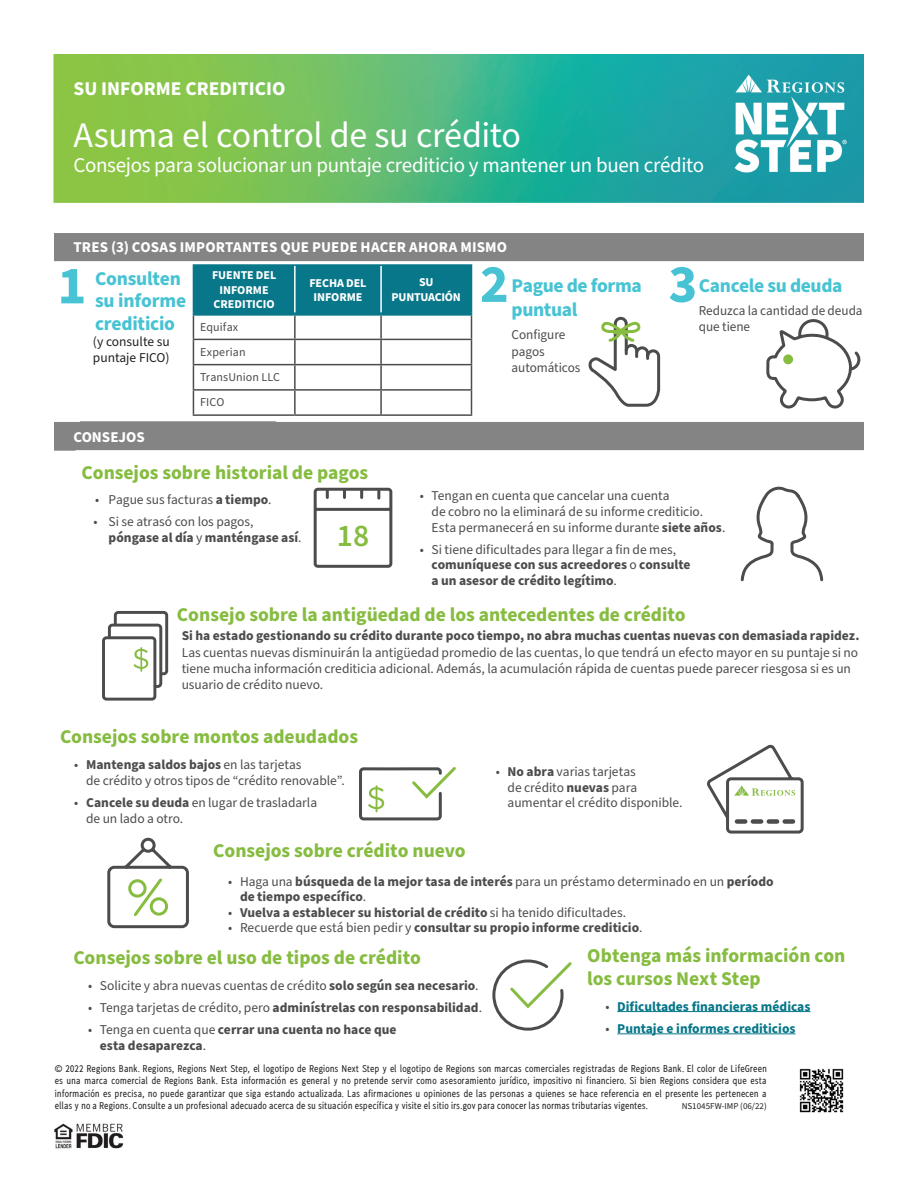
<style>
.page{position:relative;width:918px;height:1188px;background:#fff}
.page>*{position:absolute;margin:0;border:0;box-sizing:border-box;transform-origin:0 0}
.Normal_wrd_5{font:700 54px "Source Sans Pro";color:#47c3d3}
.No_Spacing_wrd_4{font:36px "Source Sans Pro";letter-spacing:-.01em;color:#fff}
.t1{font:600 31.5px "Source Sans Pro";color:#86bc40}
.Normal_wrd_4{font:21px "Source Sans Pro";letter-spacing:-.02em;color:#fff}
.Normal_wrd_5-2{font:700 19.5px/22.5px "Source Sans Pro";color:#86bc40}
.Normal_wrd_5-3{font:700 19.5px/22.5px "Source Sans Pro";letter-spacing:-.02em;color:#47c3d3}
.t2{font:700 19.5px "Source Sans Pro";color:#fff}
.t3{font:700 15px "Source Sans Pro";letter-spacing:.01em;color:#fff}
.Normal_wrd_5-4{font:13.5px/16.2px "Source Sans Pro";letter-spacing:-.005em;color:#4b4c4c}
.t4{font:700 13.5px/15.5px "Source Sans Pro";color:#4b4c4c}
.t5{font:700 13.5px "Source Sans Pro";color:#087789}
.Normal_wrd_5-5{font:13.5px/15.6px "Source Sans Pro";color:#231f20}
.t6{font:700 12px/14.4px "Source Sans Pro";letter-spacing:-.005em;color:#fff;text-align:center}
.t7{font:12px "Source Sans Pro";letter-spacing:.01em;color:#4b4c4c}
.t8{font:10.5px/12.6px "Regions Sans Condensed";letter-spacing:.005em;color:#231f20;text-align:justify}
.t9{font:9px "Source Sans Pro";color:#231f20}
.s1{font-weight:700}
.s2{font-weight:400}
.s3{font-weight:400;color:#4b4c4c}
</style>
<div class="page">
<img style="left:53px;top:54px;width:811px;height:149px">
<img style="left:735px;top:74px;width:114px;height:98px">
<img style="left:54px;top:1123px;width:70px;height:26px">
<img style="left:799px;top:1068px;width:45px;height:45px">
<div style="left:54px;top:233px;width:810px;height:217px;background:#848484"></div>
<svg style="left:54px;top:261px;width:810px;height:161px"></svg>
<hr style="left:80px;top:421px;width:196px;height:1px;background:#848484">
<svg style="left:54px;top:450px;width:22px;height:1px"></svg>
<hr style="left:381px;top:414px;width:91px;height:2px;background:#4b4c4c">
<svg style="left:193px;top:266px;width:279px;height:148px"></svg>
<hr style="left:193px;top:414px;width:102px;height:2px;background:#4b4c4c">
<hr style="left:294px;top:316px;width:2px;height:23px;background:#4b4c4c">
<hr style="left:380px;top:316px;width:2px;height:23px;background:#4b4c4c">
<hr style="left:294px;top:340px;width:2px;height:24px;background:#4b4c4c">
<hr style="left:380px;top:340px;width:2px;height:24px;background:#4b4c4c">
<hr style="left:294px;top:365px;width:2px;height:24px;background:#4b4c4c">
<hr style="left:380px;top:365px;width:2px;height:24px;background:#4b4c4c">
<hr style="left:294px;top:391px;width:2px;height:23px;background:#4b4c4c">
<hr style="left:380px;top:391px;width:2px;height:23px;background:#4b4c4c">
<hr style="left:295px;top:414px;width:86px;height:2px;background:#4b4c4c">
<hr style="left:193px;top:264px;width:102px;height:2px;background:#087789">
<hr style="left:193px;top:266px;width:1px;height:47px;background:#087789">
<hr style="left:295px;top:264px;width:86px;height:2px;background:#087789">
<hr style="left:381px;top:264px;width:91px;height:2px;background:#087789">
<hr style="left:471px;top:266px;width:1px;height:47px;background:#087789">
<hr style="left:193px;top:313px;width:102px;height:3px;background:#087789">
<hr style="left:295px;top:313px;width:86px;height:3px;background:#087789">
<hr style="left:381px;top:313px;width:91px;height:3px;background:#087789">
<svg style="left:589px;top:315px;width:73px;height:95px"></svg>
<hr style="left:613px;top:331px;width:15px;height:3px;background:#86bc40">
<svg style="left:739px;top:261px;width:120px;height:321px"></svg>
<svg style="left:359px;top:767px;width:97px;height:54px"></svg>
<div style="left:114px;top:611px;width:54px;height:64px;border:3px solid #4b4c4c;border-radius:3px"></div>
<div style="left:109px;top:625px;width:52px;height:61px;background:#fff;border-radius:3px"></div>
<div style="left:108px;top:624px;width:54px;height:64px;border:3px solid #4b4c4c;border-radius:3px"></div>
<div style="left:104px;top:638px;width:51px;height:61px;background:#fff;border-radius:3px"></div>
<div style="left:102px;top:636px;width:54px;height:65px;border:3px solid #4b4c4c;border-radius:3px"></div>
<svg style="left:134px;top:647px;width:14px;height:25px"></svg>
<svg style="left:313px;top:487px;width:80px;height:81px"></svg>
<svg style="left:707px;top:744px;width:97px;height:90px"></svg>
<div style="left:785px;top:819px;width:8px;height:5px;background:#4b4c4c"></div>
<div style="left:769px;top:819px;width:8px;height:5px;background:#4b4c4c"></div>
<div style="left:753px;top:819px;width:8px;height:5px;background:#4b4c4c"></div>
<div style="left:737px;top:819px;width:8px;height:5px;background:#4b4c4c"></div>
<svg style="left:107px;top:837px;width:82px;height:92px"></svg>
<svg style="left:492px;top:959px;width:80px;height:72px"></svg>
<hr style="left:617px;top:1011px;width:194px;height:1px;background:#087789">
<hr style="left:617px;top:1034px;width:179px;height:1px;background:#087789">
<h3 class="t2" style="left:74px;top:75px;width:214px">SU INFORME CREDITICIO</h3>
<p class="No_Spacing_wrd_4" style="left:74px;top:111px;width:449px">Asuma el control de su crédito</p>
<p class="Normal_wrd_4" style="left:74px;top:151px;width:632px">Consejos para solucionar un puntaje crediticio y mantener un buen crédito</p>
<p class="t3" style="left:74px;top:237px;width:435px">TRES (3) COSAS IMPORTANTES QUE PUEDE HACER AHORA MISMO</p>
<p class="Normal_wrd_5" style="left:58px;top:249px;width:30px">1</p>
<p class="Normal_wrd_5-3" style="left:512px;top:275px;width:132px">Pague de forma</p>
<p class="Normal_wrd_5" style="left:669px;top:247px;width:30px">3</p>
<p class="Normal_wrd_5-3" style="left:512px;top:299px;width:67px">puntual</p>
<p class="Normal_wrd_5-4" style="left:512px;top:327px;width:70px">Configure pagos automáticos</p>
<p class="Normal_wrd_5" style="left:480px;top:247px;width:30px">2</p>
<p class="Normal_wrd_5-3" style="left:95px;top:268px;width:93px">Consulten su informe crediticio</p>
<p class="t6" style="left:212px;top:268px;width:66px">FUENTE DEL<br>INFORME<br>CREDITICIO</p>
<p class="t6" style="left:309px;top:276px;width:59px">FECHA DEL<br>INFORME</p>
<p class="t6" style="left:392px;top:275px;width:71px;line-height:15px">SU<br>PUNTUACIÓN</p>
<p class="t7" style="left:200px;top:319px;width:40px">Equifax</p>
<p class="t7" style="left:200px;top:344px;width:47px">Experian</p>
<p class="t7" style="left:200px;top:369px;width:81px">TransUnion LLC</p>
<p class="t7" style="left:200px;top:394px;width:26px">FICO</p>
<p class="Normal_wrd_5-3" style="left:699px;top:275px;width:145px">Cancele su deuda</p>
<p class="Normal_wrd_5-4" style="left:699px;top:303px;width:165px">Reduzca la cantidad de deuda que tiene</p>
<p class="Normal_wrd_5-5" style="left:93px;top:335px;width:78px">(y consulte su puntaje FICO)</p>
<p class="t3" style="left:74px;top:426px;width:73px">CONSEJOS</p>
<p class="Normal_wrd_5-2" style="left:82px;top:462px;width:288px">Consejos sobre historial de pagos</p>
<p class="Normal_wrd_5-4" style="left:95px;top:492px;width:178px">• Pague sus facturas <span class="s1">a tiempo</span>.</p>
<p class="Normal_wrd_5-4" style="left:109px;top:514px;width:195px;line-height:15.6px;text-indent:-15px">• Si se atrasó con los pagos, <span class="s1">póngase al día</span> y <span class="s1">manténgase así</span>.</p>
<h3 class="t1" style="left:337px;top:515px;width:34px">18</h3>
<p class="Normal_wrd_5-4" style="left:432px;top:489px;width:295px;line-height:15.5px;text-indent:-12px">• Tengan en cuenta que cancelar una cuenta<br>de cobro no la eliminará de su informe crediticio.<br>Esta permanecerá en su informe durante <span class="s1">siete años</span>.</p>
<p class="t4" style="left:432px;top:542px;width:261px;text-indent:-12px"><span class="s2">• Si tiene dificultades para llegar a fin de mes, </span>comuníquese con sus acreedores <span class="s2">o</span> consulte a un asesor de crédito legítimo<span class="s2">.</span></p>
<p class="Normal_wrd_5-2" style="left:177px;top:604px;width:510px">Consejo sobre la antigüedad de los antecedentes de crédito</p>
<p class="Normal_wrd_5-4" style="left:182px;top:628px;width:679px"><span class="s1">Si ha estado gestionando su crédito durante poco tiempo, no abra muchas cuentas nuevas con demasiada rapidez.<br></span>Las cuentas nuevas disminuirán la antigüedad promedio de las cuentas, lo que tendrá un efecto mayor en su puntaje si no tiene mucha información crediticia adicional. Además, la acumulación rápida de cuentas puede parecer riesgosa si es un usuario de crédito nuevo.</p>
<p class="Normal_wrd_5-2" style="left:60px;top:726px;width:300px">Consejos sobre montos adeudados</p>
<p class="Normal_wrd_5-4" style="left:86px;top:758px;width:260px;line-height:15.6px;text-indent:-12px">• <span class="s1">Mantenga saldos bajos</span> en las tarjetas<br>de crédito y otros tipos de “crédito renovable”.</p>
<p class="Normal_wrd_5-4" style="left:86px;top:795px;width:233px;line-height:15.5px;text-indent:-12px">• <span class="s1">Cancele su deuda</span> en lugar de trasladarla de un lado a otro.</p>
<p class="Normal_wrd_5-2" style="left:213px;top:840px;width:254px">Consejos sobre crédito nuevo</p>
<p class="Normal_wrd_5-4" style="left:508px;top:764px;width:176px;line-height:15.6px;text-indent:-12px">• <span class="s1">No abra</span> varias tarjetas<br>de crédito <span class="s1">nuevas</span> para aumentar el crédito disponible.</p>
<p class="t4" style="left:240px;top:874px;width:535px;text-indent:-12px"><span class="s2">• Haga una</span> búsqueda de la mejor tasa de interés <span class="s2">para un préstamo determinado en un</span> período de tiempo específico<span class="s2">.</span></p>
<p class="t4" style="left:228px;top:905px;width:400px"><span class="s2">•</span> Vuelva a establecer su historial de crédito <span class="s2">si ha tenido dificultades.</span></p>
<p class="t4" style="left:228px;top:920px;width:416px"><span class="s2">• Recuerde que está bien pedir y</span> consultar su propio informe crediticio<span class="s2">.</span></p>
<p class="Normal_wrd_5-2" style="left:73px;top:946px;width:349px">Consejos sobre el uso de tipos de crédito</p>
<p class="Normal_wrd_5-4" style="left:88px;top:978px;width:392px">• Solicite y abra nuevas cuentas de crédito <span class="s1">solo según sea necesario</span>.</p>
<p class="t4" style="left:88px;top:1000px;width:396px"><span class="s2">• Tenga tarjetas de crédito, pero</span> adminístrelas con responsabilidad<span class="s2">.</span></p>
<p class="t4" style="left:100px;top:1023px;width:298px;text-indent:-12px"><span class="s2">• Tenga en cuenta que</span> cerrar una cuenta no hace que esta desaparezca<span class="s2">.</span></p>
<p class="Normal_wrd_5-2" style="left:587px;top:945px;width:260px">Obtenga más información con los cursos Next Step</p>
<p class="t5" style="left:605px;top:997px;width:207px"><span class="s3">•</span> Dificultades financieras médicas</p>
<p class="t5" style="left:605px;top:1019px;width:192px"><span class="s3">•</span> Puntaje e informes crediticios</p>
<p class="t8" style="left:55px;top:1062px;width:713px">© 2022 Regions Bank. Regions, Regions Next Step, el logotipo de Regions Next Step y el logotipo de Regions son marcas comerciales registradas de Regions Bank. El color de LifeGreen es una marca comercial de Regions Bank. Esta información es general y no pretende servir como asesoramiento jurídico, impositivo ni financiero. Si bien Regions considera que esta información es precisa, no puede garantizar que siga estando actualizada. Las afirmaciones u opiniones de las personas a quienes se hace referencia en el presente les pertenecen a ellas y no a Regions. Consulte a un profesional adecuado acerca de su situación específica y visite el sitio irs.gov para conocer las normas tributarias vigentes.</p>
<p class="t9" style="left:682px;top:1100px;width:87px">NS1045FW-IMP (06/22)</p>
</div>
